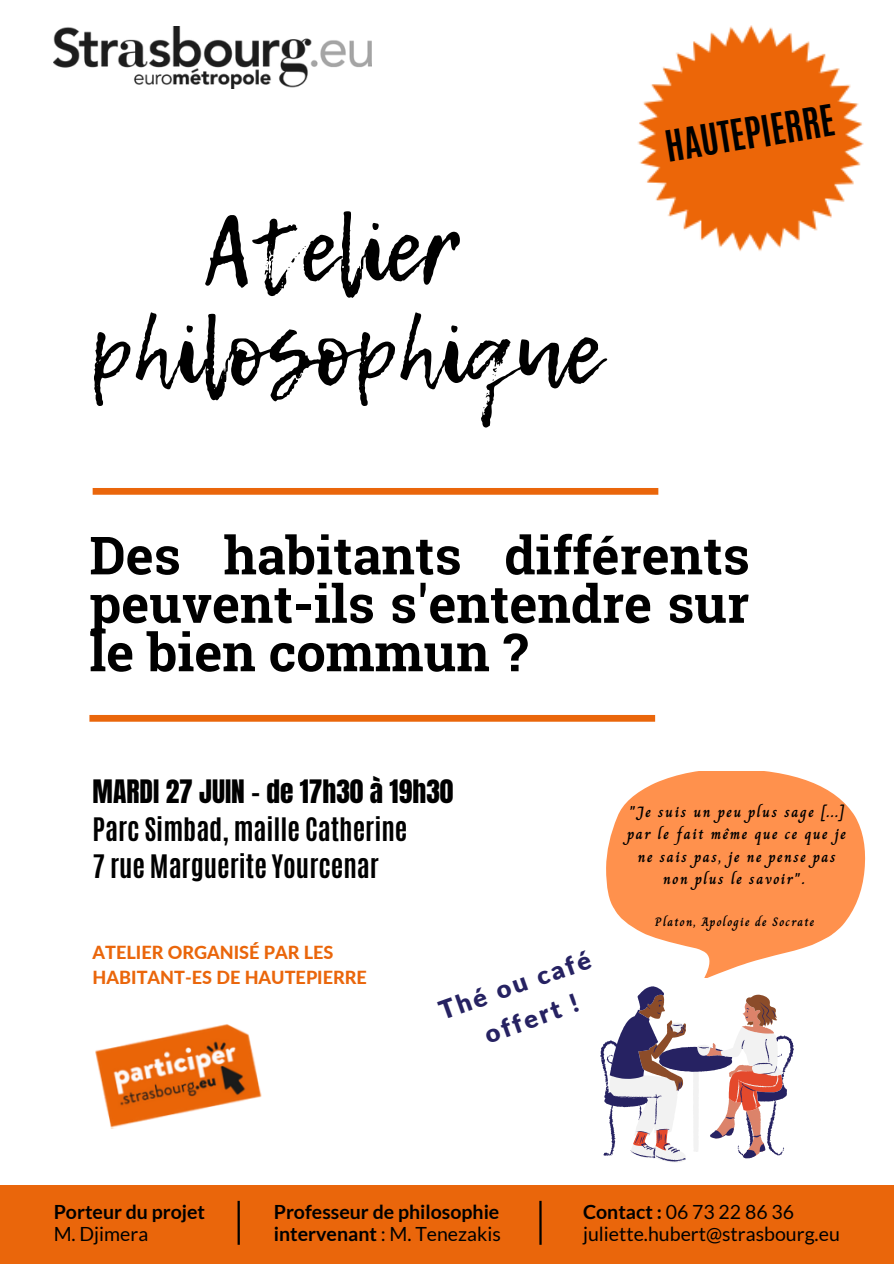
<style>
.page{position:relative;width:894px;height:1264px;background:#fff}
.page>*{position:absolute;margin:0;border:0;box-sizing:border-box;transform-origin:0 0}
.t1{font:90px "Lemon Tuesday";color:#000}
.t2{font:700 52.5px/48.4px "Roboto Slab";color:#000;text-align:justify}
.t3{font:700 36px "Antonio";color:#000}
.t4{font:27.45px "Anton";color:#000}
.t5{font:700 27px "Antonio";color:#000}
.t6{font:900 25.5px "Lato";color:#262262}
.t7{font:19.5px "Lato";color:#000}
.t8{font:700 19.5px "Lato";color:#000}
.t9{font:800 18px/24.8px "Lato";color:#ea660b}
.t10{font:700 15px/22.4px "Charm";letter-spacing:.1em;color:#000;text-align:center}
.t11{font:700 12.15px "Charm";letter-spacing:.1em;color:#000}
.s1{font-weight:700}
</style>
<div class="page">
<div style="left:89px;top:715px;width:566px;height:6px;background:#ea660b"></div>
<img style="left:95px;top:1024px;width:167px;height:104px">
<img style="left:54px;top:26px;width:317px;height:62px">
<img style="left:637px;top:25px;width:227px;height:226px">
<div style="left:93px;top:488px;width:565px;height:7px;background:#ea660b"></div>
<svg style="left:606px;top:771px;width:260px;height:206px;fill:#ff914d"></svg>
<svg style="left:600px;top:986px;width:193px;height:176px"></svg>
<div style="left:0;top:1185px;width:893px;height:78px;background:#ea660b"></div>
<hr style="left:539px;top:1200px;width:2px;height:44px;background:#000">
<hr style="left:237px;top:1200px;width:3px;height:44px;background:#000">
<p class="t1" style="left:205px;top:182px;width:256px">Atelier</p>
<p class="t1" style="left:89px;top:285px;width:512px">philosophique</p>
<p class="t3" style="left:661px;top:121px;width:172px;rotate:-9deg">HAUTEPIERRE</p>
<p class="t2" style="left:89px;top:529px;width:661px">Des habitants différents peuvent-ils s'entendre sur le bien commun ?</p>
<p class="t4" style="left:93px;top:772px;width:362px">MARDI 27 JUIN – de 17h30 à 19h30</p>
<p class="t5" style="left:93px;top:809px;width:316px">Parc Simbad, maille Catherine</p>
<p class="t5" style="left:93px;top:847px;width:288px">7 rue Marguerite Yourcenar</p>
<p class="t9" style="left:93px;top:939px;width:276px">ATELIER ORGANISÉ PAR LES<br>HABITANT-ES DE HAUTEPIERRE</p>
<p class="t6" style="left:434px;top:997px;width:161px;rotate:-20deg">Thé ou café</p>
<p class="t6" style="left:479px;top:1020px;width:99px;rotate:-20deg">offert !</p>
<p class="t10" style="left:627px;top:800px;width:220px">"Je suis un peu plus sage [...] par le fait même que ce que je ne sais pas, je ne pense pas non plus le savoir".</p>
<p class="t11" style="left:654px;top:912px;width:161px">Platon, Apologie de Socrate</p>
<p class="t8" style="left:54px;top:1200px;width:153px">Porteur du projet</p>
<p class="t7" style="left:54px;top:1221px;width:96px">M. Djimera</p>
<p class="t8" style="left:274px;top:1200px;width:227px">Professeur de philosophie</p>
<p class="t7" style="left:274px;top:1221px;width:228px"><span class="s1">intervenant</span> : M. Tenezakis</p>
<p class="t7" style="left:583px;top:1200px;width:212px"><span class="s1">Contact :</span> 06 73 22 86 36</p>
<p class="t7" style="left:583px;top:1221px;width:258px">juliette.hubert@strasbourg.eu</p>
</div>
